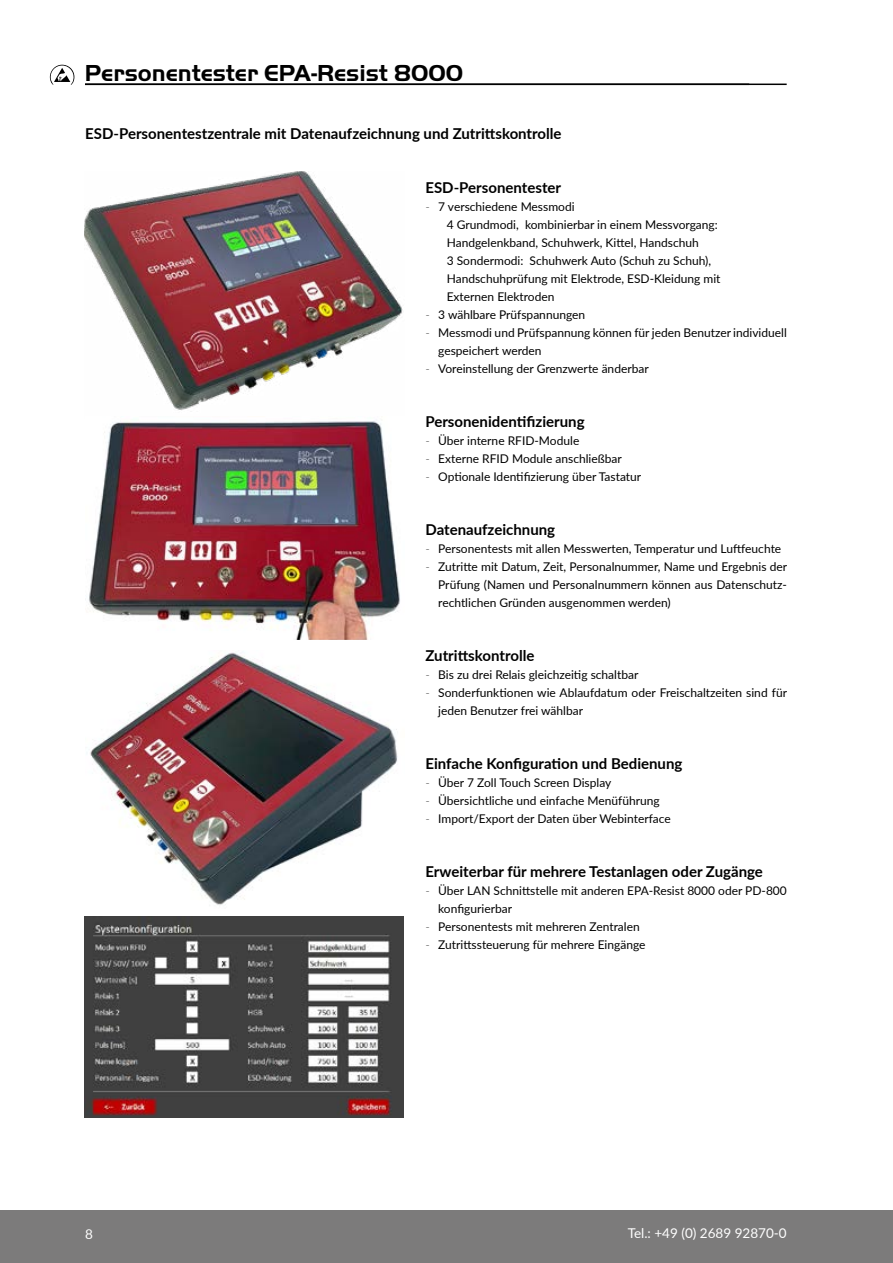
<style>
.page{position:relative;width:893px;height:1263px;background:#fff}
.page>*{position:absolute;margin:0;border:0;box-sizing:border-box;transform-origin:0 0}
.t1{font:700 24px "Handel Got D";color:#000}
.t2{font:700 15px "Lato";color:#000}
.t3{font:13.5px "Lato";color:#fff}
.t4{font:12px/18px "Lato";color:#000}
.s1{font-weight:300}
</style>
<div class="page">
<div style="left:0;top:1210px;width:893px;height:53px;background:#7c7b7b"></div>
<hr style="left:85px;top:84px;width:702px;height:1px;background:#000">
<svg style="left:50px;top:65px;width:25px;height:20px"></svg>
<img style="left:85px;top:171px;width:318px;height:468px">
<img style="left:85px;top:917px;width:318px;height:200px">
<img style="left:90px;top:652px;width:308px;height:253px">
<h1 class="t1" style="left:85px;top:59px;width:380px">Personentester EPA-Resist 8000</h1>
<p class="t2" style="left:85px;top:123px;width:478px">ESD-Personentestzentrale mit Datenaufzeichnung und Zutrittskontrolle</p>
<p class="t2" style="left:425px;top:177px;width:137px">ESD-Personentester</p>
<p class="t4" style="left:447px;top:197px;width:275px;text-indent:-21px"><span class="s1">-</span> 7 verschiedene Messmodi<br>4 Grundmodi, kombinierbar in einem Messvorgang:<br>Handgelenkband, Schuhwerk, Kittel, Handschuh<br>3 Sondermodi: Schuhwerk Auto (Schuh zu Schuh), Handschuhprüfung mit Elektrode, ESD-Kleidung mit Externen Elektroden</p>
<p class="t4" style="left:425px;top:305px;width:161px"><span class="s1">-</span> 3 wählbare Prüfspannungen</p>
<p class="t4" style="left:438px;top:323px;width:350px;text-indent:-13px"><span class="s1">-</span> Messmodi und Prüfspannung können für jeden Benutzer individuell gespeichert werden</p>
<p class="t4" style="left:425px;top:359px;width:225px"><span class="s1">-</span> Voreinstellung der Grenzwerte änderbar</p>
<p class="t2" style="left:425px;top:411px;width:161px">Personenidentifizierung</p>
<p class="t4" style="left:425px;top:431px;width:155px"><span class="s1">-</span> Über interne RFID-Module</p>
<p class="t4" style="left:425px;top:449px;width:198px"><span class="s1">-</span> Externe RFID Module anschließbar</p>
<p class="t4" style="left:425px;top:467px;width:217px"><span class="s1">-</span> Optionale Identifizierung über Tastatur</p>
<p class="t2" style="left:425px;top:519px;width:131px">Datenaufzeichnung</p>
<p class="t4" style="left:425px;top:539px;width:357px"><span class="s1">-</span> Personentests mit allen Messwerten, Temperatur und Luftfeuchte</p>
<p class="t4" style="left:438px;top:557px;width:350px;text-align:justify;text-indent:-13px"><span class="s1">-</span> Zutritte mit Datum, Zeit, Personalnummer, Name und Ergebnis der Prüfung (Namen und Personalnummern können aus Datenschutz&shy;rechtlichen Gründen ausgenommen werden)</p>
<p class="t2" style="left:425px;top:645px;width:110px">Zutrittskontrolle</p>
<p class="t4" style="left:425px;top:665px;width:214px"><span class="s1">-</span> Bis zu drei Relais gleichzeitig schaltbar</p>
<p class="t4" style="left:438px;top:683px;width:350px;text-indent:-13px"><span class="s1">-</span> Sonderfunktionen wie Ablaufdatum oder Freischaltzeiten sind für jeden Benutzer frei wählbar</p>
<p class="t2" style="left:425px;top:753px;width:258px">Einfache Konfiguration und Bedienung</p>
<p class="t4" style="left:425px;top:773px;width:187px"><span class="s1">-</span> Über 7 Zoll Touch Screen Display</p>
<p class="t4" style="left:425px;top:791px;width:236px"><span class="s1">-</span> Übersichtliche und einfache Menüführung</p>
<p class="t4" style="left:425px;top:809px;width:247px"><span class="s1">-</span> Import/Export der Daten über Webinterface</p>
<p class="t2" style="left:425px;top:861px;width:339px">Erweiterbar für mehrere Testanlagen oder Zugänge</p>
<p class="t4" style="left:438px;top:881px;width:350px;text-indent:-13px"><span class="s1">-</span> Über LAN Schnittstelle mit anderen EPA-Resist 8000 oder PD-800 konfigurierbar</p>
<p class="t4" style="left:425px;top:917px;width:216px"><span class="s1">-</span> Personentests mit mehreren Zentralen</p>
<p class="t4" style="left:425px;top:935px;width:222px"><span class="s1">-</span> Zutrittssteuerung für mehrere Eingänge</p>
<p class="t3" style="left:85px;top:1224px;width:9px">8</p>
<p class="t3" style="left:628px;top:1224px;width:160px">Tel.: +49 (0) 2689 92870-0</p>
</div>
